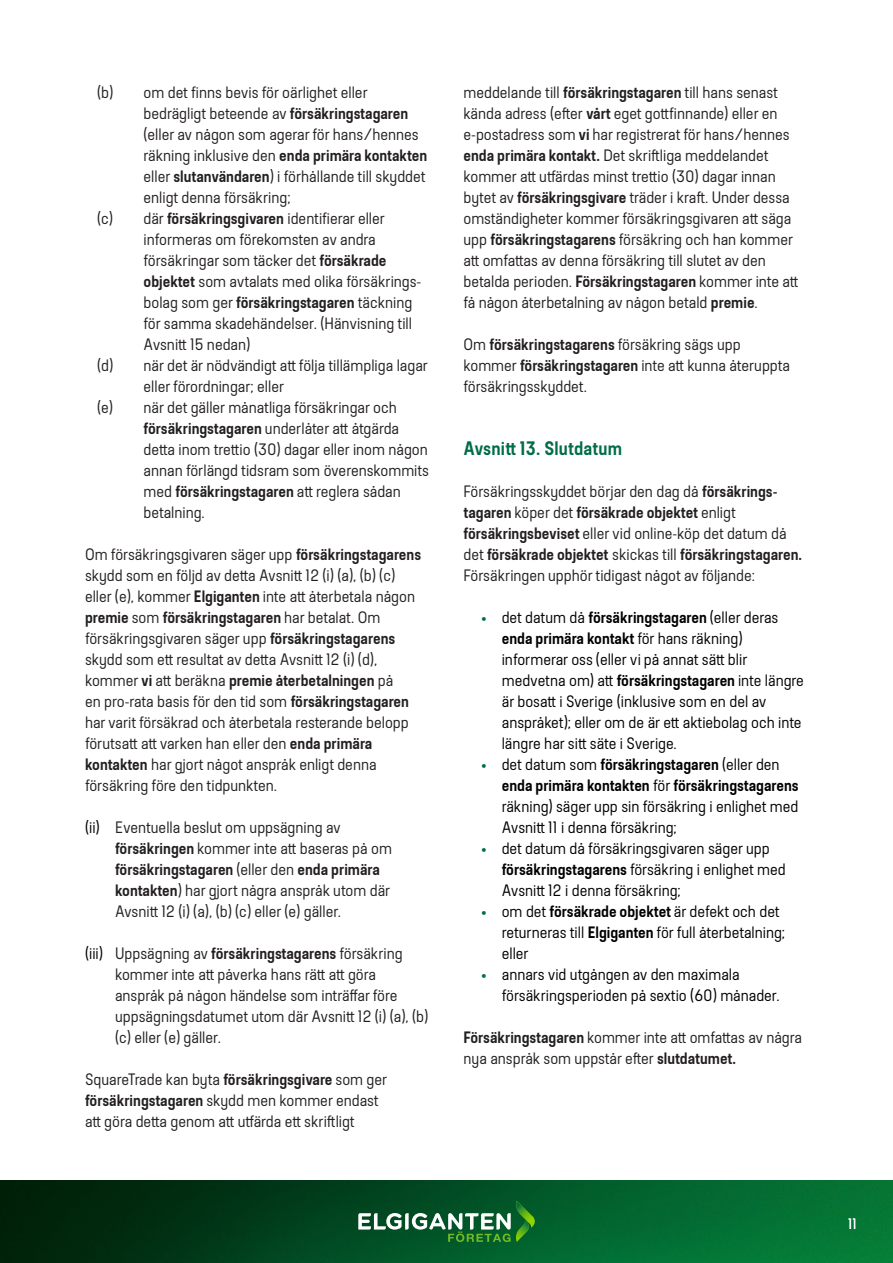
<style>
.page{position:relative;width:893px;height:1263px;background:#fff}
.page>*{position:absolute;margin:0;border:0;box-sizing:border-box;transform-origin:0 0}
.t1{font:600 19.5px "Elkjop Bodytext";letter-spacing:.01em;color:#006d47}
.t2{font:16.5px/21px "Elkjop Bodytext";color:#231f20}
.t3{font:16.5px/21px "Elkjop Bodytext";color:#000}
.t4{font:600 16.5px "Elkjop Bodytext";color:#231f20}
.t5{font:15px "Elkjop Bodytext";color:#fff}
.s1{font-weight:600}
.s2{font-weight:400}
.s3{color:#000}
.s4{color:#006d47}
</style>
<div class="page">
<img style="left:0;top:1180px;width:893px;height:83px">
<svg style="left:358px;top:1200px;width:177px;height:42px;background:#327549"></svg>
<p class="t2" style="left:97px;top:82px;width:272px">(b) om det finns bevis för oärlighet eller</p>
<p class="t2" style="left:144px;top:103px;width:266px">bedrägligt beteende av <span class="s1">försäkringstagaren</span></p>
<p class="t2" style="left:144px;top:124px;width:277px">(eller av någon som agerar för hans/hennes</p>
<p class="t4" style="left:144px;top:146px;width:285px"><span class="s2">räkning inklusive den</span> enda primära kontakten</p>
<p class="t2" style="left:144px;top:166px;width:284px">eller <span class="s1">slutanvändaren</span>) i förhållande till skyddet</p>
<p class="t2" style="left:144px;top:187px;width:149px">enligt denna försäkring;</p>
<p class="t2" style="left:97px;top:208px;width:289px">(c) där <span class="s1">försäkringsgivaren</span> identifierar eller</p>
<p class="t2" style="left:144px;top:229px;width:234px">informeras om förekomsten av andra</p>
<p class="t2" style="left:144px;top:250px;width:245px">försäkringar som täcker det <span class="s1">försäkrade</span></p>
<p class="t2" style="left:144px;top:271px;width:278px"><span class="s1">objektet</span> som avtalats med olika försäkrings-</p>
<p class="t2" style="left:144px;top:292px;width:270px">bolag som ger <span class="s1">försäkringstagaren</span> täckning</p>
<p class="t2" style="left:144px;top:313px;width:270px">för samma skadehändelser. (Hänvisning till</p>
<p class="t2" style="left:144px;top:334px;width:108px">Avsnitt 15 nedan)</p>
<p class="t2" style="left:97px;top:355px;width:333px">(d) när det är nödvändigt att följa tillämpliga lagar</p>
<p class="t2" style="left:144px;top:376px;width:142px">eller förordningar; eller</p>
<p class="t2" style="left:97px;top:397px;width:301px">(e) när det gäller månatliga försäkringar och</p>
<p class="t2" style="left:144px;top:418px;width:257px"><span class="s1">försäkringstagaren</span> underlåter att åtgärda</p>
<p class="t2" style="left:144px;top:439px;width:286px">detta inom trettio (30) dagar eller inom någon</p>
<p class="t2" style="left:144px;top:460px;width:287px">annan förlängd tidsram som överenskommits</p>
<p class="t2" style="left:144px;top:481px;width:259px">med <span class="s1">försäkringstagaren</span> att reglera sådan</p>
<p class="t2" style="left:144px;top:502px;width:63px">betalning.</p>
<p class="t2" style="left:85px;top:544px;width:338px">Om försäkringsgivaren säger upp <span class="s1">försäkringstagarens </span>skydd som en följd av detta Avsnitt 12 (i) (a), (b) (c) eller (e), kommer <span class="s1">Elgiganten</span> inte att återbetala någon <span class="s1">premie</span> som <span class="s1">försäkringstagaren</span> har betalat. Om försäkringsgivaren säger upp <span class="s1">försäkringstagarens </span>skydd som ett resultat av detta Avsnitt 12 (i) (d), kommer <span class="s1">vi</span> att beräkna <span class="s1">premie återbetalningen</span> på<br>en pro-rata basis för den tid som <span class="s1">försäkringstagaren </span>har varit försäkrad och återbetala resterande belopp förutsatt att varken han eller den <span class="s1">enda primära kontakten</span> har gjort något anspråk enligt denna försäkring före den tidpunkten.</p>
<p class="t2" style="left:115px;top:817px;width:278px;text-indent:-30px"><span class="s3">(ii)</span> Eventuella beslut om uppsägning av <span class="s1">försäkringen</span> kommer inte att baseras på om <span class="s1">försäkringstagaren</span> (eller den <span class="s1">enda primära kontakten</span>) har gjort några anspråk utom där Avsnitt 12 (i) (a), (b) (c) eller (e) gäller.</p>
<p class="t2" style="left:115px;top:943px;width:315px;text-indent:-30px"><span class="s3">(iii)</span> Uppsägning av <span class="s1">försäkringstagarens</span> försäkring kommer inte att påverka hans rätt att göra anspråk på någon händelse som inträffar före uppsägningsdatumet utom där Avsnitt 12 (i) (a), (b) (c) eller (e) gäller.</p>
<p class="t2" style="left:85px;top:1069px;width:304px">SquareTrade kan byta <span class="s1">försäkringsgivare</span> som ger <span class="s1">försäkringstagaren</span> skydd men kommer endast att göra detta genom att utfärda ett skriftligt</p>
<p class="t2" style="left:463px;top:82px;width:337px">meddelande till <span class="s1">försäkringstagaren</span> till hans senast kända adress (efter <span class="s1">vårt</span> eget gottfinnande) eller en e-postadress som <span class="s1">vi</span> har registrerat för hans/hennes <span class="s1">enda primära kontakt.</span> Det skriftliga meddelandet kommer att utfärdas minst trettio (30) dagar innan bytet av <span class="s1">försäkringsgivare</span> träder i kraft. Under dessa omständigheter kommer försäkringsgivaren att säga upp <span class="s1">försäkringstagarens</span> försäkring och han kommer att omfattas av denna försäkring till slutet av den betalda perioden. <span class="s1">Försäkringstagaren</span> kommer inte att få någon återbetalning av någon betald <span class="s1">premie</span>.</p>
<p class="t2" style="left:463px;top:334px;width:328px">Om <span class="s1">försäkringstagarens</span> försäkring sägs upp kommer <span class="s1">försäkringstagaren</span> inte att kunna återuppta försäkringsskyddet.</p>
<p class="t1" style="left:463px;top:437px;width:160px">Avsnitt 13. Slutdatum</p>
<p class="t2" style="left:463px;top:481px;width:340px">Försäkringsskyddet börjar den dag då <span class="s1">försäkrings&shy;tagaren</span> köper det <span class="s1">försäkrade objektet</span> enligt <span class="s1">försäkringsbeviset</span> eller vid online-köp det datum då det <span class="s1">försäkrade objektet</span> skickas till <span class="s1">försäkringstagaren.<br></span>Försäkringen upphör tidigast något av följande:</p>
<p class="t3" style="left:502px;top:607px;width:304px;text-indent:-21px"><span class="s4">•</span> det datum då <span class="s1">försäkringstagaren</span> (eller deras <span class="s1">enda primära kontakt</span> för hans räkning) informerar oss (eller vi på annat sätt blir medvetna om) att <span class="s1">försäkringstagaren</span> inte längre är bosatt i Sverige (inklusive som en del av anspråket); eller om de är ett aktiebolag och inte längre har sitt säte i Sverige.</p>
<p class="t3" style="left:502px;top:754px;width:298px;text-indent:-21px"><span class="s4">•</span> det datum som <span class="s1">försäkringstagaren</span> (eller den <span class="s1">enda primära kontakten</span> för <span class="s1">försäkringstagarens </span>räkning) säger upp sin försäkring i enlighet med Avsnitt 11 i denna försäkring;</p>
<p class="t3" style="left:502px;top:838px;width:285px;text-indent:-21px"><span class="s4">•</span> det datum då försäkringsgivaren säger upp <span class="s1">försäkringstagarens</span> försäkring i enlighet med<br>Avsnitt 12 i denna försäkring;</p>
<p class="t3" style="left:502px;top:901px;width:285px;text-indent:-21px"><span class="s4">•</span> om det <span class="s1">försäkrade objektet</span> är defekt och det returneras till <span class="s1">Elgiganten</span> för full återbetalning; eller</p>
<p class="t3" style="left:502px;top:964px;width:279px;text-indent:-21px"><span class="s4">•</span> annars vid utgången av den maximala försäkringsperioden på sextio (60) månader.</p>
<p class="t2" style="left:463px;top:1027px;width:340px"><span class="s1">Försäkringstagaren</span> kommer inte att omfattas av några nya anspråk som uppstår efter <span class="s1">slutdatumet.</span></p>
<p class="t5" style="left:848px;top:1216px;width:10px">11</p>
</div>
